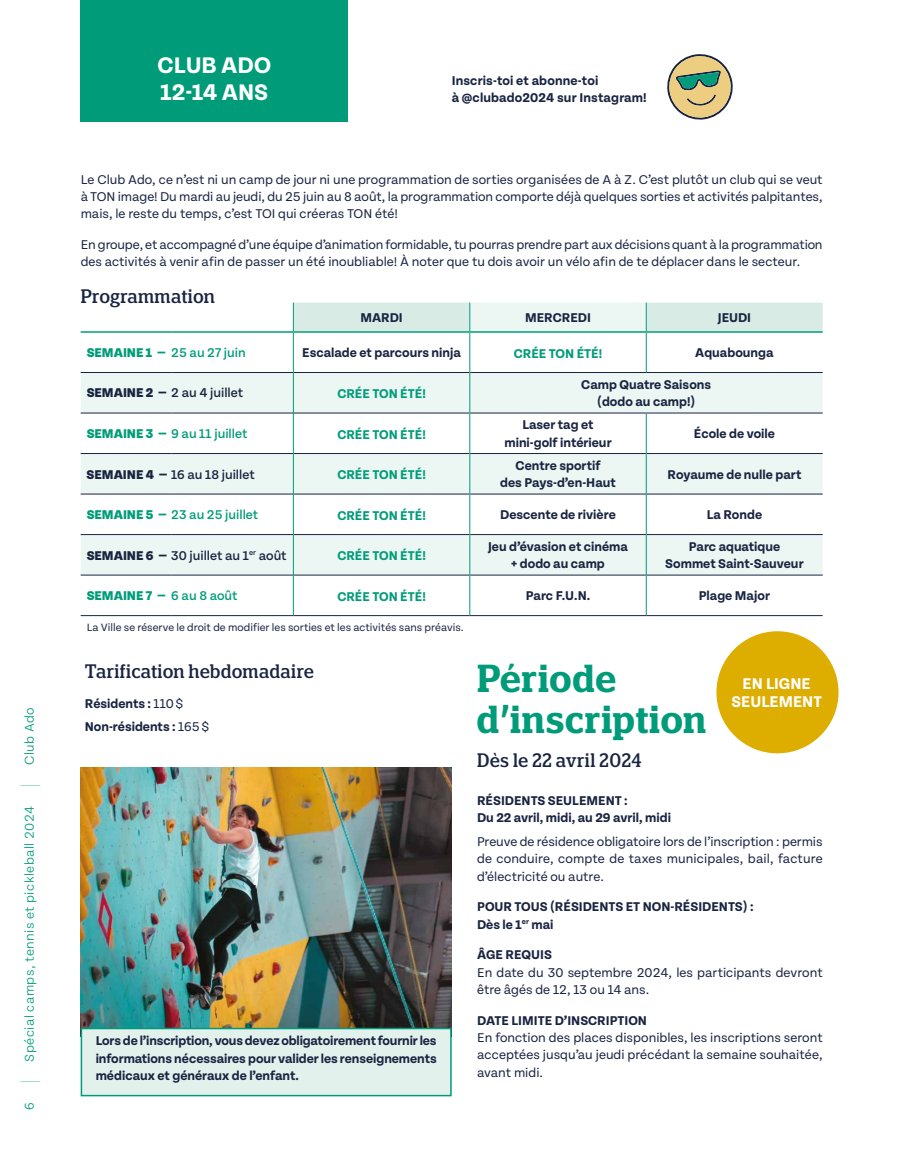
<style>
.page{position:relative;width:905px;height:1175px;background:#fff}
.page>*{position:absolute;margin:0;border:0;box-sizing:border-box;transform-origin:0 0}
.t1{font:600 condensed 39px/40.5px "Polyphonic";letter-spacing:.02em;color:#009c79}
.t2{font:700 24px/27px "Tenon";color:#fff}
.t3{font:500 condensed 19.5px "Polyphonic";letter-spacing:.02em;color:#192441}
.t4{font:700 16.5px/17.2px "Tenon";color:#fff;text-align:center}
.t5{font:13.5px/17.2px "Tenon";color:#192441;text-align:justify}
.t6{font:700 13.5px/17.2px "Tenon";color:#192441;text-align:center}
.t7{font:700 13.5px "Tenon";color:#009c79}
.t8{font:500 13.5px "Tenon";color:#192441}
.t9{font:500 13.5px "Tenon";color:#009c79}
.t10{font:300 13.5px "Tenon";letter-spacing:.03em;color:#009c79}
.t11{font:800 13.5px "Tenon";color:#009c79}
.t12{font:11.25px "Tenon";color:#192441}
.s1{font-weight:200;font-size:20.4px}
.s2{font-weight:800}
.s3{font-weight:500}
.s4{font-weight:400}
</style>
<div class="page">
<img style="left:81px;top:767px;width:370px;height:260px">
<div style="left:81px;top:0;width:267px;height:121px;background:#009c79"></div>
<svg style="left:81px;top:302px;width:741px;height:273px"></svg>
<hr style="left:294px;top:372px;width:175px;height:1px;background:#192441">
<hr style="left:470px;top:372px;width:176px;height:1px;background:#192441">
<hr style="left:646px;top:372px;width:176px;height:1px;background:#192441">
<hr style="left:294px;top:413px;width:175px;height:1px;background:#192441">
<hr style="left:470px;top:413px;width:176px;height:1px;background:#192441">
<hr style="left:646px;top:413px;width:176px;height:1px;background:#192441">
<hr style="left:294px;top:453px;width:175px;height:1px;background:#192441">
<hr style="left:470px;top:453px;width:176px;height:1px;background:#192441">
<hr style="left:646px;top:453px;width:176px;height:1px;background:#192441">
<hr style="left:294px;top:494px;width:175px;height:1px;background:#192441">
<hr style="left:470px;top:494px;width:176px;height:1px;background:#192441">
<hr style="left:646px;top:494px;width:176px;height:1px;background:#192441">
<hr style="left:81px;top:534px;width:90px;height:1px;background:#192441">
<hr style="left:171px;top:534px;width:122px;height:1px;background:#192441">
<hr style="left:294px;top:534px;width:175px;height:1px;background:#192441">
<hr style="left:470px;top:534px;width:176px;height:1px;background:#192441">
<hr style="left:646px;top:534px;width:176px;height:1px;background:#192441">
<hr style="left:81px;top:575px;width:90px;height:1px;background:#192441">
<hr style="left:171px;top:575px;width:122px;height:1px;background:#192441">
<hr style="left:294px;top:575px;width:175px;height:1px;background:#192441">
<hr style="left:470px;top:575px;width:176px;height:1px;background:#192441">
<hr style="left:646px;top:575px;width:176px;height:1px;background:#192441">
<hr style="left:81px;top:615px;width:90px;height:1px;background:#192441">
<hr style="left:171px;top:615px;width:122px;height:1px;background:#192441">
<hr style="left:293px;top:615px;width:177px;height:1px;background:#192441">
<hr style="left:470px;top:615px;width:176px;height:1px;background:#192441">
<hr style="left:646px;top:615px;width:176px;height:1px;background:#192441">
<hr style="left:81px;top:453px;width:90px;height:1px;background:#192441">
<hr style="left:171px;top:453px;width:122px;height:1px;background:#192441">
<hr style="left:81px;top:494px;width:90px;height:1px;background:#192441">
<hr style="left:171px;top:494px;width:122px;height:1px;background:#192441">
<hr style="left:81px;top:372px;width:90px;height:1px;background:#192441">
<hr style="left:171px;top:372px;width:122px;height:1px;background:#192441">
<hr style="left:81px;top:413px;width:90px;height:1px;background:#192441">
<hr style="left:171px;top:413px;width:122px;height:1px;background:#192441">
<hr style="left:293px;top:333px;width:1px;height:39px;background:#009c79">
<hr style="left:293px;top:372px;width:1px;height:41px;background:#009c79">
<hr style="left:293px;top:413px;width:1px;height:40px;background:#009c79">
<hr style="left:293px;top:453px;width:1px;height:41px;background:#009c79">
<hr style="left:293px;top:494px;width:1px;height:40px;background:#009c79">
<hr style="left:293px;top:534px;width:1px;height:41px;background:#009c79">
<hr style="left:293px;top:575px;width:1px;height:40px;background:#009c79">
<svg style="left:293px;top:302px;width:529px;height:29px;background:#deefe9"></svg>
<hr style="left:469px;top:333px;width:1px;height:39px;background:#009c79">
<hr style="left:646px;top:333px;width:1px;height:39px;background:#009c79">
<hr style="left:469px;top:372px;width:1px;height:41px;background:#009c79">
<hr style="left:469px;top:413px;width:1px;height:40px;background:#009c79">
<hr style="left:646px;top:413px;width:1px;height:40px;background:#009c79">
<hr style="left:469px;top:453px;width:1px;height:41px;background:#009c79">
<hr style="left:646px;top:453px;width:1px;height:41px;background:#009c79">
<hr style="left:469px;top:494px;width:1px;height:40px;background:#009c79">
<hr style="left:646px;top:494px;width:1px;height:40px;background:#009c79">
<hr style="left:469px;top:534px;width:1px;height:41px;background:#009c79">
<hr style="left:646px;top:534px;width:1px;height:41px;background:#009c79">
<hr style="left:469px;top:575px;width:1px;height:40px;background:#009c79">
<hr style="left:646px;top:575px;width:1px;height:40px;background:#009c79">
<hr style="left:81px;top:331px;width:90px;height:2px;background:#009c79">
<hr style="left:171px;top:331px;width:122px;height:2px;background:#009c79">
<hr style="left:293px;top:331px;width:177px;height:2px;background:#009c79">
<hr style="left:470px;top:331px;width:176px;height:2px;background:#009c79">
<hr style="left:646px;top:331px;width:176px;height:2px;background:#009c79">
<svg style="left:667px;top:54px;width:66px;height:66px"></svg>
<div style="left:81px;top:1028px;width:370px;height:67px;background:#e2f1ec"></div>
<div style="left:81px;top:1027px;width:370px;height:69px;border:2px solid #009c79"></div>
<div style="left:716px;top:631px;width:122px;height:122px;background:#ddad00;border-radius:50%"></div>
<p class="t10" style="left:23px;top:1109px;width:404px;rotate:-90deg">6 <span class="s1">|</span> Spécial camps, tennis et pickleball 2024 <span class="s1">|</span> Club Ado</p>
<h2 class="t2" style="left:157px;top:53px;width:115px">CLUB ADO<br>12-14 ANS</h2>
<p class="t6" style="left:451px;top:72px;width:196px;text-align:left">Inscris-toi et abonne-toi<br>à @clubado2024 sur Instagram!</p>
<p class="t5" style="left:81px;top:171px;width:743px">Le Club Ado, ce n’est ni un camp de jour ni une programmation de sorties organisées de A à Z. C’est plutôt un club qui se veut à TON image! Du mardi au jeudi, du 25 juin au 8 août, la programmation comporte déjà quelques sorties et activités palpitantes, mais, le reste du temps, c’est TOI qui créeras TON été!</p>
<p class="t5" style="left:81px;top:236px;width:743px">En groupe, et accompagné d’une équipe d’animation formidable, tu pourras prendre part aux décisions quant à la programmation des activités à venir afin de passer un été inoubliable! À noter que tu dois avoir un vélo afin de te déplacer dans le secteur.</p>
<h3 class="t3" style="left:81px;top:284px;width:136px">Programmation</h3>
<p class="t6" style="left:360px;top:309px;width:44px">MARDI</p>
<p class="t6" style="left:525px;top:309px;width:67px">MERCREDI</p>
<p class="t6" style="left:717px;top:309px;width:35px">JEUDI</p>
<p class="t9" style="left:87px;top:345px;width:161px"><span class="s2">SEMAINE 1 —</span> 25 au 27 juin</p>
<p class="t6" style="left:302px;top:344px;width:160px">Escalade et parcours ninja</p>
<p class="t7" style="left:514px;top:346px;width:90px">CRÉE TON ÉTÉ!</p>
<p class="t6" style="left:695px;top:344px;width:80px">Aquabounga</p>
<p class="t8" style="left:87px;top:386px;width:158px"><span class="s2">SEMAINE 2 —</span> 2 au 4 juillet</p>
<p class="t7" style="left:337px;top:386px;width:90px">CRÉE TON ÉTÉ!</p>
<p class="t6" style="left:581px;top:376px;width:131px">Camp Quatre Saisons (dodo au camp!)</p>
<p class="t9" style="left:87px;top:426px;width:162px"><span class="s2">SEMAINE 3 —</span> 9 au 11 juillet</p>
<p class="t7" style="left:337px;top:427px;width:90px">CRÉE TON ÉTÉ!</p>
<p class="t6" style="left:504px;top:417px;width:109px">Laser tag et mini-golf intérieur</p>
<p class="t6" style="left:693px;top:425px;width:83px">École de voile</p>
<p class="t8" style="left:87px;top:467px;width:170px"><span class="s2">SEMAINE 4 —</span> 16 au 18 juillet</p>
<p class="t7" style="left:337px;top:467px;width:90px">CRÉE TON ÉTÉ!</p>
<p class="t6" style="left:500px;top:457px;width:117px">Centre sportif<br>des Pays-d’en-Haut</p>
<p class="t6" style="left:667px;top:466px;width:135px">Royaume de nulle part</p>
<p class="t9" style="left:87px;top:507px;width:173px"><span class="s2">SEMAINE 5 —</span> 23 au 25 juillet</p>
<p class="t7" style="left:337px;top:508px;width:90px">CRÉE TON ÉTÉ!</p>
<p class="t6" style="left:500px;top:506px;width:117px">Descente de rivière</p>
<p class="t6" style="left:706px;top:506px;width:57px">La Ronde</p>
<p class="t8" style="left:87px;top:548px;width:201px"><span class="s2">SEMAINE 6 —</span> 30 juillet au 1<sup>er</sup> août</p>
<p class="t7" style="left:337px;top:548px;width:90px">CRÉE TON ÉTÉ!</p>
<p class="t6" style="left:488px;top:538px;width:141px">Jeu d’évasion et cinéma + dodo au camp</p>
<p class="t6" style="left:665px;top:539px;width:140px;line-height:16.5px">Parc aquatique<br>Sommet Saint-Sauveur</p>
<p class="t11" style="left:87px;top:588px;width:152px">SEMAINE 7 — <span class="s3">6 au 8 août</span></p>
<p class="t7" style="left:337px;top:589px;width:90px">CRÉE TON ÉTÉ!</p>
<p class="t6" style="left:526px;top:587px;width:66px">Parc F.U.N.</p>
<p class="t6" style="left:699px;top:587px;width:73px">Plage Major</p>
<p class="t12" style="left:87px;top:621px;width:378px">La Ville se réserve le droit de modifier les sorties et les activités sans préavis.</p>
<h3 class="t3" style="left:85px;top:659px;width:231px">Tarification hebdomadaire</h3>
<p class="t6" style="left:85px;top:692px;width:126px;line-height:23.2px;text-align:left">Résidents : <span class="s4">110$<br></span>Non-résidents : <span class="s4">165$</span></p>
<p class="t6" style="left:96px;top:1032px;width:342px;text-align:justify">Lors de l’inscription, vous devez obligatoirement fournir les informations nécessaires pour valider les renseignements médicaux et généraux de l’enfant.</p>
<h1 class="t1" style="left:477px;top:658px;width:231px">Période d’inscription</h1>
<h3 class="t3" style="left:477px;top:749px;width:166px">Dès le 22 avril 2024</h3>
<p class="t6" style="left:477px;top:792px;width:195px;text-align:left">RÉSIDENTS SEULEMENT :<br>Du 22 avril, midi, au 29 avril, midi</p>
<p class="t5" style="left:477px;top:833px;width:347px">Preuve de résidence obligatoire lors de l’inscription : permis de conduire, compte de taxes municipales, bail, facture d’électricité ou autre.</p>
<p class="t6" style="left:477px;top:898px;width:278px;text-align:left">POUR TOUS (RÉSIDENTS ET NON-RÉSIDENTS) :<br>Dès le 1<sup>er</sup> mai</p>
<p class="t6" style="left:477px;top:946px;width:76px">ÂGE REQUIS</p>
<p class="t5" style="left:477px;top:964px;width:347px">En date du 30 septembre 2024, les participants devront être âgés de 12, 13 ou 14 ans.</p>
<p class="t6" style="left:477px;top:1012px;width:171px">DATE LIMITE D’INSCRIPTION</p>
<p class="t5" style="left:477px;top:1029px;width:347px">En fonction des places disponibles, les inscriptions seront acceptées jusqu’au jeudi précédant la semaine souhaitée, avant midi.</p>
<p class="t4" style="left:731px;top:676px;width:92px">EN LIGNE<br>SEULEMENT</p>
</div>
